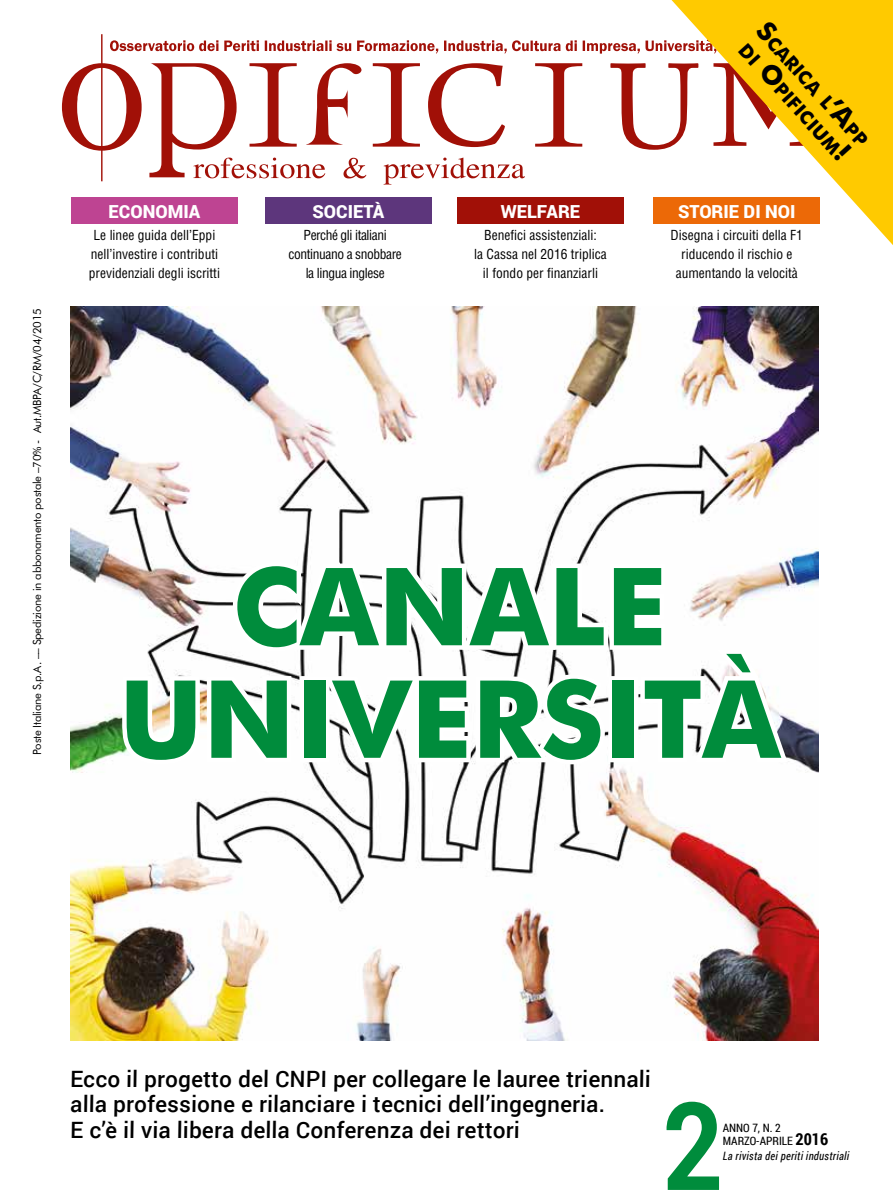
<style>
.page{position:relative;width:893px;height:1191px;background:#fff}
.page>*{position:absolute;margin:0;border:0;box-sizing:border-box;transform-origin:0 0}
.t1{font:700 108px/112.5px "Futura BT";color:#008c3c;text-align:center}
.t2{font:500 22.5px/25.5px "Roboto";color:#000}
.t3{font:700 18.9px/25.5px "Futura BT";color:#000}
.t4{font:900 18px "Roboto";color:#fff}
.t5{font:condensed 13.5px/18.8px "Helvetica";color:#000;text-align:center}
.t6{font:condensed 13.5px/18.8px "Helvetica";letter-spacing:-.03em;color:#000;text-align:center}
.t7{font:italic 11.55px "Roboto Condensed";letter-spacing:.03em;color:#000;scale:.92 1}
.t8{font:11.55px/13.2px "Roboto Condensed";color:#000}
.t9{font:11.25px "Futura BT";letter-spacing:-.02em;color:#000}
.s1{font-size:27px}
.s2{font-weight:700;font-size:16.5px}
</style>
<div class="page">
<img style="left:71px;top:312px;width:747px;height:728px">
<svg style="left:62px;top:63px;width:80px;height:88px"></svg>
<hr style="left:101px;top:34px;width:2px;height:147px;background:#a11007">
<svg style="left:535px;top:63px;width:47px;height:84px"></svg>
<svg style="left:610px;top:63px;width:61px;height:87px"></svg>
<svg style="left:110px;top:40px;width:561px;height:14px"></svg>
<svg style="left:149px;top:63px;width:376px;height:121px"></svg>
<svg style="left:118px;top:534px;width:676px;height:258px"></svg>
<svg style="left:671px;top:0;width:222px;height:245px;fill:#ffca00"></svg>
<svg style="left:666px;top:1101px;width:53px;height:88px"></svg>
<div style="left:71px;top:197px;width:167px;height:27px;background:#be4492"></div>
<div style="left:265px;top:197px;width:167px;height:27px;background:#5d367c"></div>
<div style="left:457px;top:197px;width:167px;height:27px;background:#a11007"></div>
<div style="left:654px;top:197px;width:166px;height:27px;background:#ec6907"></div>
<p class="t9" style="left:30px;top:754px;width:447px;rotate:-90deg">Poste Italiane S.p.A. –– Spedizione in abbonamento postale –70% - Aut.MBPA/C/RM/04/2015</p>
<h3 class="t4" style="left:109px;top:199px;width:93px">ECONOMIA</h3>
<p class="t5" style="left:89px;top:226px;width:133px">Le linee guida dell’Eppi nell’investire i contributi previdenziali degli iscritti</p>
<h3 class="t4" style="left:312px;top:199px;width:73px">SOCIETÀ</h3>
<p class="t6" style="left:288px;top:226px;width:115px">Perché gli italiani continuano a snobbare la lingua inglese</p>
<h3 class="t3" style="left:769px;top:19px;width:158px;rotate:48deg"><span class="s1">S</span>carica l<span class="s1">’A</span>pp di <span class="s1">O</span>pificium<span class="s1">!</span></h3>
<h3 class="t4" style="left:501px;top:199px;width:81px">WELFARE</h3>
<h3 class="t4" style="left:678px;top:199px;width:119px">STORIE DI NOI</h3>
<p class="t5" style="left:671px;top:226px;width:134px">Disegna i circuiti della F1 riducendo il rischio e aumentando la velocità</p>
<p class="t5" style="left:474px;top:226px;width:134px">Benefici assistenziali:<br>la Cassa nel 2016 triplica il fondo per finanziarli</p>
<h1 class="t1" style="left:119px;top:550px;width:663px">CANALE<br>UNIVERSITÀ</h1>
<h2 class="t2" style="left:70px;top:1065px;width:582px">Ecco il progetto del CNPI per collegare le lauree triennali alla professione e rilanciare i tecnici dell’ingegneria.<br>E c’è il via libera della Conferenza dei rettori</h2>
<p class="t8" style="left:723px;top:1121px;width:107px">ANNO 7, N. 2<br>MARZO-APRILE <span class="s2">2016</span></p>
<p class="t7" style="left:723px;top:1147px;width:139px">La rivista dei periti industriali</p>
</div>
